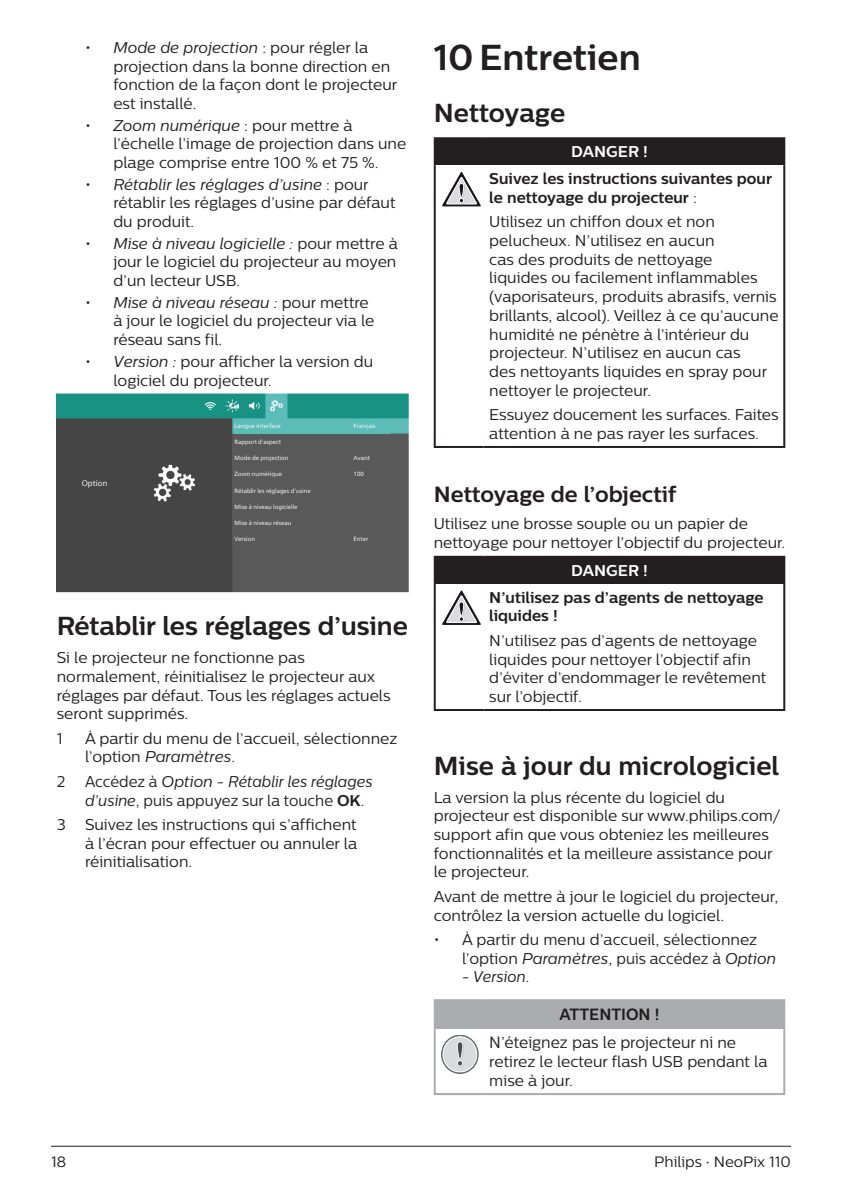
<style>
.page{position:relative;width:842px;height:1191px;background:#fff}
.page>*{position:absolute;margin:0;border:0;box-sizing:border-box;transform-origin:0 0}
.t1{font:700 36px "Centrale Sans";color:#231f20}
.heading2{font:700 26px "Centrale Sans";letter-spacing:-.005em;color:#231f20}
.heading3{font:700 22px "Centrale Sans";color:#231f20}
.Body{font:16.2px "Centrale Sans";color:#231f20;scale:.96 1}
.t2{font:700 16.2px "Centrale Sans";color:#231f20;scale:.96 1}
.Body-2{font:15.6px/18.8px "Centrale Sans";color:#231f20}
.t3{font:700 15.6px/18.8px "Centrale Sans";color:#231f20}
.t4{font:italic 15.6px/18.8px "Centrale Sans";color:#231f20}
.t5{font:700 15.6px "Centrale Sans";color:#fff}
.t6{font:italic 15.6px "Centrale Sans";color:#231f20;scale:.95 1}
.Body-3{font:15.6px "Centrale Sans";color:#231f20;scale:.95 1}
.t7{font:15px "Centrale Sans";color:#231f20}
.t8{font:8px "Neue Frutiger World";color:#fff}
.t9{font:6px "Neue Frutiger World";color:#fff}
.s1{font-style:italic}
.s2{font-style:normal}
.s3{font-weight:700;font-style:normal}
.s4{font-weight:400}
.s5{font-size:15.6px}
</style>
<div class="page">
<hr style="left:51px;top:1145px;width:740px;height:1px;background:#231f20">
<img style="left:57px;top:394px;width:351px;height:199px">
<div style="left:233px;top:439px;width:139px;height:107px;background:#595959"></div>
<div style="left:234px;top:420px;width:156px;height:13px;background:#5cbcb7"></div>
<div style="left:63px;top:479px;width:63px;height:51px;background:#454545"></div>
<div style="left:435px;top:138px;width:349px;height:27px;background:#231f20"></div>
<hr style="left:783px;top:139px;width:2px;height:26px;background:#231f20">
<hr style="left:434px;top:137px;width:50px;height:2px;background:#231f20">
<hr style="left:434px;top:139px;width:2px;height:26px;background:#231f20">
<hr style="left:484px;top:137px;width:301px;height:2px;background:#231f20">
<hr style="left:434px;top:165px;width:2px;height:281px;background:#231f20">
<hr style="left:783px;top:165px;width:2px;height:281px;background:#231f20">
<hr style="left:434px;top:446px;width:50px;height:2px;background:#231f20">
<hr style="left:484px;top:446px;width:301px;height:2px;background:#231f20">
<svg style="left:442px;top:172px;width:39px;height:34px"></svg>
<div style="left:435px;top:557px;width:349px;height:27px;background:#231f20"></div>
<hr style="left:783px;top:558px;width:2px;height:26px;background:#231f20">
<hr style="left:434px;top:556px;width:50px;height:2px;background:#231f20">
<hr style="left:434px;top:558px;width:2px;height:26px;background:#231f20">
<hr style="left:484px;top:556px;width:301px;height:2px;background:#231f20">
<hr style="left:434px;top:584px;width:2px;height:125px;background:#231f20">
<hr style="left:783px;top:584px;width:2px;height:125px;background:#231f20">
<hr style="left:434px;top:709px;width:50px;height:2px;background:#231f20">
<hr style="left:484px;top:709px;width:301px;height:2px;background:#231f20">
<svg style="left:442px;top:590px;width:39px;height:35px"></svg>
<div style="left:435px;top:1000px;width:349px;height:28px;background:#aaacaf"></div>
<hr style="left:783px;top:1001px;width:2px;height:27px;background:#aaacaf">
<hr style="left:434px;top:999px;width:50px;height:2px;background:#aaacaf">
<hr style="left:484px;top:999px;width:301px;height:2px;background:#aaacaf">
<hr style="left:434px;top:1093px;width:50px;height:2px;background:#aaacaf">
<hr style="left:484px;top:1093px;width:301px;height:2px;background:#aaacaf">
<hr style="left:434px;top:1001px;width:2px;height:27px;background:#aaacaf">
<hr style="left:434px;top:1028px;width:2px;height:65px;background:#aaacaf">
<hr style="left:783px;top:1028px;width:2px;height:65px;background:#aaacaf">
<svg style="left:441px;top:1035px;width:38px;height:38px"></svg>
<p class="Body-2" style="left:113px;top:38px;width:285px;text-indent:-28px">• <span class="s1">Mode de projection</span> : pour régler la projection dans la bonne direction en fonction de la façon dont le projecteur est installé.</p>
<p class="Body-2" style="left:113px;top:116px;width:294px;text-indent:-28px">• <span class="s1">Zoom numérique</span> : pour mettre à l’échelle l’image de projection dans une plage comprise entre 100 % et 75 %.</p>
<p class="Body-2" style="left:113px;top:175px;width:284px;text-indent:-28px">• <span class="s1">Rétablir les réglages d’usine</span> : pour rétablir les réglages d’usine par défaut du produit.</p>
<p class="Body-2" style="left:113px;top:234px;width:286px;text-align:justify;text-indent:-28px">• <span class="s1">Mise à niveau logicielle :</span> pour mettre à jour le logiciel du projecteur au moyen d’un lecteur USB.</p>
<p class="Body-2" style="left:113px;top:293px;width:263px;text-indent:-28px">• <span class="s1">Mise à niveau réseau :</span> pour mettre à jour le logiciel du projecteur via le réseau sans fil.</p>
<p class="Body-2" style="left:113px;top:352px;width:261px;text-indent:-28px">• <span class="s1">Version :</span> pour afficher la version du logiciel du projecteur.</p>
<p class="t8" style="left:82px;top:477px;width:27px">Option</p>
<p class="t9" style="left:235px;top:421px;width:48px">Langue interface</p>
<p class="t9" style="left:354px;top:421px;width:24px">Français</p>
<p class="t9" style="left:235px;top:437px;width:48px">Rapport d'aspect</p>
<p class="t9" style="left:235px;top:453px;width:56px">Mode de projection</p>
<p class="t9" style="left:354px;top:453px;width:18px">Avant</p>
<p class="t9" style="left:235px;top:470px;width:49px">Zoom numérique</p>
<p class="t9" style="left:354px;top:470px;width:12px">100</p>
<p class="t9" style="left:235px;top:486px;width:78px">Rétablir les réglages d’usine</p>
<p class="t9" style="left:235px;top:502px;width:65px">Mise à niveau logicielle</p>
<p class="t9" style="left:235px;top:518px;width:58px">Mise à niveau réseau</p>
<p class="t9" style="left:235px;top:534px;width:22px">Version</p>
<p class="t9" style="left:354px;top:534px;width:16px">Enter</p>
<p class="heading2" style="left:57px;top:610px;width:353px">Rétablir les réglages d’usine</p>
<p class="Body-2" style="left:57px;top:648px;width:336px">Si le projecteur ne fonctionne pas normalement, réinitialisez le projecteur aux réglages par défaut. Tous les réglages actuels seront supprimés.</p>
<p class="Body-2" style="left:57px;top:728px;width:7px">1</p>
<p class="Body-2" style="left:85px;top:728px;width:314px">À partir du menu de l’accueil, sélectionnez l’option <span class="s1">Paramètres</span>.</p>
<p class="Body-3" style="left:57px;top:772px;width:10px">2</p>
<p class="t4" style="left:85px;top:771px;width:289px"><span class="s2">Accédez à</span> Option - Rétablir les réglages d’usine<span class="s2">, puis appuyez sur la touche</span> <span class="s3">OK</span><span class="s2">.</span></p>
<p class="Body-2" style="left:85px;top:815px;width:274px;text-align:justify;text-indent:-28px">3 Suivez les instructions qui s’affichent à l’écran pour effectuer ou annuler la réinitialisation.</p>
<p class="t1" style="left:434px;top:36px;width:208px">10 Entretien</p>
<p class="heading2" style="left:434px;top:97px;width:133px">Nettoyage</p>
<p class="t5" style="left:571px;top:142px;width:78px">DANGER !</p>
<p class="t3" style="left:489px;top:169px;width:284px">Suivez les instructions suivantes pour le nettoyage du projecteur <span class="s4">:</span></p>
<p class="Body-2" style="left:489px;top:212px;width:291px">Utilisez un chiffon doux et non pelucheux. N’utilisez en aucun<br>cas des produits de nettoyage<br>liquides ou facilement inflammables (vaporisateurs, produits abrasifs, vernis brillants, alcool). Veillez à ce qu’aucune humidité ne pénètre à l’intérieur du projecteur. N’utilisez en aucun cas<br>des nettoyants liquides en spray pour nettoyer le projecteur.</p>
<p class="Body-2" style="left:489px;top:405px;width:291px">Essuyez doucement les surfaces. Faites attention à ne pas rayer les surfaces.</p>
<p class="heading3" style="left:434px;top:481px;width:244px">Nettoyage de l’objectif</p>
<p class="Body-2" style="left:434px;top:514px;width:353px">Utilisez une brosse souple ou un papier de nettoyage pour nettoyer l’objectif du projecteur.</p>
<p class="t5" style="left:571px;top:561px;width:78px">DANGER !</p>
<p class="t3" style="left:489px;top:587px;width:276px">N’utilisez pas d’agents de nettoyage liquides !</p>
<p class="Body-2" style="left:489px;top:630px;width:278px">N’utilisez pas d’agents de nettoyage liquides pour nettoyer l’objectif afin d’éviter d’endommager le revêtement sur l’objectif.</p>
<p class="heading2" style="left:434px;top:749px;width:347px">Mise à jour du micrologiciel</p>
<p class="Body-2" style="left:434px;top:787px;width:348px">La version la plus récente du logiciel du projecteur est disponible sur www.philips.com/ support afin que vous obteniez les meilleures fonctionnalités et la meilleure assistance pour le projecteur.</p>
<p class="Body-2" style="left:434px;top:886px;width:346px">Avant de mettre à jour le logiciel du projecteur, contrôlez la version actuelle du logiciel.</p>
<p class="Body-2" style="left:462px;top:930px;width:316px;text-indent:-28px">• À partir du menu d’accueil, sélectionnez l’option <span class="s1">Paramètres</span>, puis accédez à <span class="s1">Option</span></p>
<p class="t6" style="left:462px;top:968px;width:72px">- Version<span class="s2">.</span></p>
<p class="t2" style="left:559px;top:1004px;width:106px">ATTENTION !</p>
<p class="Body" style="left:489px;top:1033px;width:259px">N’éteignez pas le projecteur ni <span class="s5">ne</span></p>
<p class="Body-2" style="left:489px;top:1052px;width:280px">retirez le lecteur flash USB pendant la mise à jour.</p>
<p class="t7" style="left:51px;top:1153px;width:16px">18</p>
<p class="t7" style="left:654px;top:1153px;width:138px">Philips · NeoPix 110</p>
</div>
